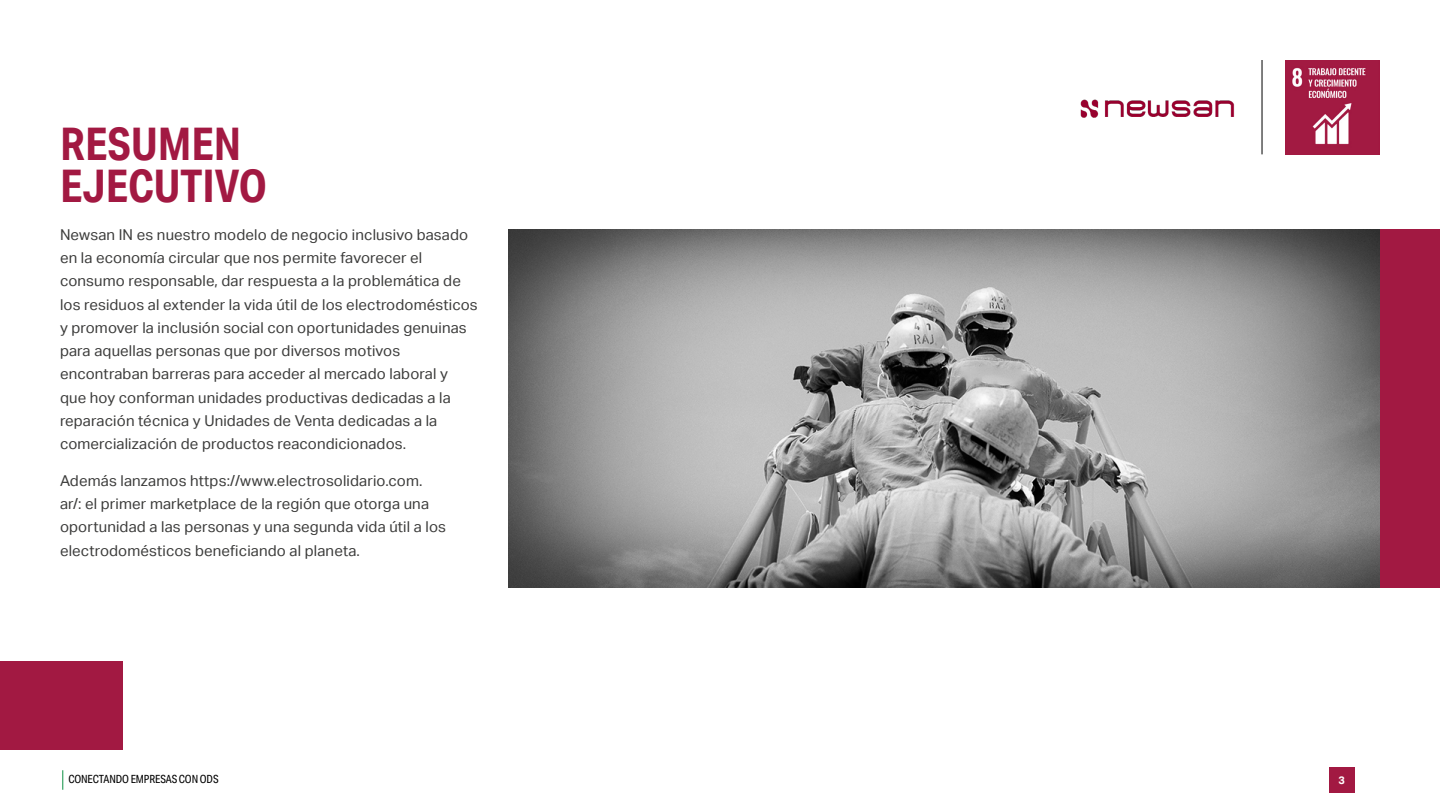
<style>
.page{position:relative;width:1440px;height:810px;background:#fff}
.page>*{position:absolute;margin:0;border:0;box-sizing:border-box;transform-origin:0 0}
.t1{font:700 45px/42.8px "Aktiv Grotesk Cd";color:#a21942}
.t2{font:15px/23.2px "Aktiv Grotesk";letter-spacing:.01em;color:#3c3c3b}
.t3{font:11.25px "Aktiv Grotesk Cd";letter-spacing:-.01em;color:#000}
.t4{font:700 10.88px "Aktiv Grotesk";color:#fff}
</style>
<div class="page">
<svg style="left:62px;top:770px;width:1px;height:20px"></svg>
<div style="left:1329px;top:767px;width:25px;height:26px;background:#a21942"></div>
<img style="left:1285px;top:60px;width:95px;height:95px">
<hr style="left:1262px;top:60px;width:1px;height:94px;background:#000">
<img style="left:1080px;top:99px;width:155px;height:19px">
<img style="left:508px;top:229px;width:872px;height:359px">
<div style="left:0;top:661px;width:123px;height:89px;background:#a21942"></div>
<div style="left:1380px;top:229px;width:60px;height:359px;background:#a21942"></div>
<h1 class="t1" style="left:60px;top:122px;width:209px">RESUMEN<br>EJECUTIVO</h1>
<p class="t2" style="left:60px;top:223px;width:419px">Newsan IN es nuestro modelo de negocio inclusivo basado en la economía circular que nos permite favorecer el consumo responsable, dar respuesta a la problemática de los residuos al extender la vida útil de los electrodomésticos y promover la inclusión social con oportunidades genuinas para aquellas personas que por diversos motivos encontraban barreras para acceder al mercado laboral y que hoy conforman unidades productivas dedicadas a la reparación técnica y Unidades de Venta dedicadas a la comercialización de productos reacondicionados.</p>
<p class="t2" style="left:60px;top:469px;width:388px">Además lanzamos https://www.electrosolidario.com. ar/: el primer marketplace de la región que otorga una oportunidad a las personas y una segunda vida útil a los electrodomésticos beneficiando al planeta.</p>
<p class="t3" style="left:68px;top:773px;width:152px">CONECTANDO EMPRESAS CON ODS</p>
<p class="t4" style="left:1338px;top:774px;width:8px">3</p>
</div>
